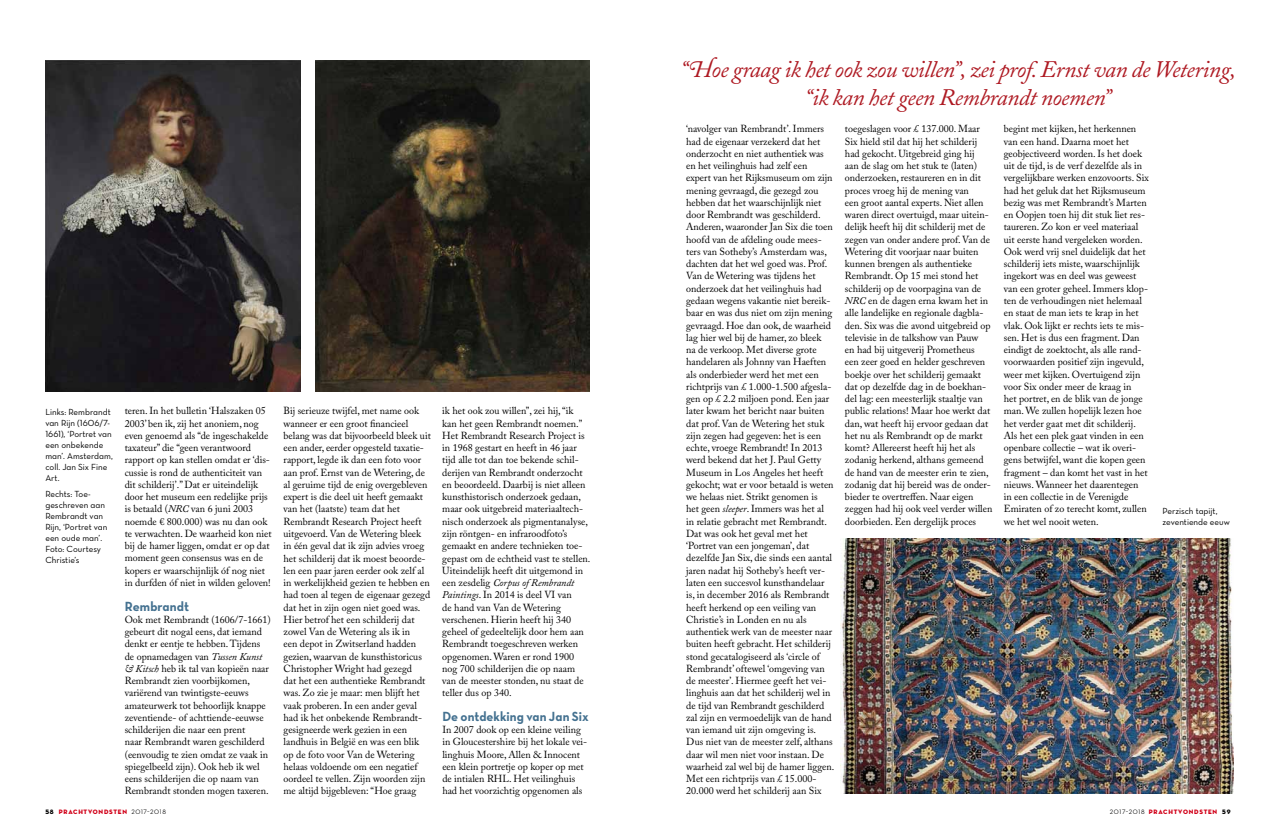
<style>
.page{position:relative;width:1276px;height:837px;background:#fff}
.page>*{position:absolute;margin:0;border:0;box-sizing:border-box;transform-origin:0 0}
.t1{font:23.5px/28px "Adobe Caslon Italic Os F";letter-spacing:-.02em;color:#ae1922;text-align:center}
.t2{font:13.5px "Neutra Text TF Bold Alt";letter-spacing:.005em;color:#447190;scale:.96 1}
.t3{font:13.5px "Neutra Text TF Bold Alt";letter-spacing:.005em;color:#447190}
.t4{font:10.2px/12.3px "Adobe Caslon Pro";color:#000}
.t5{font:9px/11px "Neutra Text Book Alt";color:#000}
.t6{font:6.5px "Neutra Disp Titling";letter-spacing:.115em;color:#d10019}
.s1{font-style:italic}
.s2{font-family:"Adobe Caslon Swash";font-style:italic}
.s3{color:#000}
.s4{font-family:"Neutra Disp Medium Alt";color:#000}
</style>
<div class="page">
<img style="left:45px;top:60px;width:255px;height:331px">
<img style="left:316px;top:60px;width:274px;height:331px">
<img style="left:840px;top:538px;width:393px;height:254px">
<p class="t5" style="left:45px;top:405px;width:69px">Links: Rembrandt van Rijn (1606/7-<br>1661), ‘Portret van een onbekende man’. Amsterdam, coll. Jan Six Fine<br>Art.</p>
<p class="t5" style="left:45px;top:488px;width:64px">Rechts: Toe&shy;geschreven aan<br>Rembrandt van<br>Rijn, ‘Portret van een oude man’.<br>Foto: Courtesy<br>Christie’s</p>
<p class="t4" style="left:125px;top:404px;width:148px">teren. In het bulletin ‘Halszaken 05<br>2003’ ben ik, zij het anoniem, nog even genoemd als “de ingeschakelde taxateur” die “geen verantwoord rapport op kan stellen omdat er ‘dis&shy;cussie is rond de authenticiteit van dit schilderij’.” Dat er uiteindelijk door het museum een redelijke prijs is betaald (<span class="s1">NRC</span> van 6 juni 2003 noemde € 800.000) was nu dan ook te verwachten. De waarheid kon niet bij de hamer liggen, omdat er op dat moment geen consensus was en de kopers er waarschijnlijk óf nog niet in durfden óf niet in wilden geloven!</p>
<h2 class="t3" style="left:125px;top:597px;width:66px">Rembrandt</h2>
<p class="t4" style="left:125px;top:613px;width:147px">Ook met Rembrandt (1606/7-1661) gebeurt dit nogal eens, dat iemand denkt er eentje te hebben. Tijdens de opnamedagen van <span class="s1">Tussen Kunst &amp; Kitsch</span> heb ik tal van kopieën naar Rembrandt zien voorbijkomen, variërend van twintigste-eeuws amateurwerk tot behoorlijk knappe zeventiende- of achttiende-eeuwse schilderijen die naar een prent<br>naar Rembrandt waren geschilderd (eenvoudig te zien omdat ze vaak in spiegelbeeld zijn). Ook heb ik wel eens schilderijen die op naam van Rembrandt stonden mogen taxeren.</p>
<p class="t4" style="left:283px;top:404px;width:149px">Bij serieuze twijfel, met name ook wanneer er een groot financieel belang was dat bijvoorbeeld bleek uit een ander, eerder opgesteld taxatie&shy;rapport, legde ik dan een foto voor aan prof. Ernst van de Wetering, de al geruime tijd de enig overgebleven expert is die deel uit heeft gemaakt van het (laatste) team dat het Rembrandt Research Project heeft uitgevoerd. Van de Wetering bleek in één geval dat ik zijn advies vroeg het schilderij dat ik moest beoorde&shy;len een paar jaren eerder ook zelf al in werkelijkheid gezien te hebben en had toen al tegen de eigenaar gezegd dat het in zijn ogen niet goed was.<br>Hier betrof het een schilderij dat zowel Van de Wetering als ik in<br>een depot in Zwitserland hadden gezien, waarvan de kunsthistoricus Christopher Wright had gezegd<br>dat het een authentieke Rembrandt was. Zo zie je maar: men blijft het vaak proberen. In een ander geval had ik het onbekende Rembrandt&shy;gesigneerde werk gezien in een landhuis in België en was een blik op de foto voor Van de Wetering helaas voldoende om een negatief oordeel te vellen. Zijn woorden zijn me altijd bijgebleven: “Hoe graag</p>
<p class="t4" style="left:442px;top:404px;width:150px">ik het ook zou willen”, zei hij, “ik kan het geen Rembrandt noemen.” Het Rembrandt Research Project is in 1968 gestart en heeft in 46 jaar tijd alle tot dan toe bekende schil&shy;derijen van Rembrandt onderzocht en beoordeeld. Daarbij is niet alleen kunsthistorisch onderzoek gedaan, maar ook uitgebreid materiaaltech&shy;nisch onderzoek als pigmentanalyse, zijn röntgen- en infraroodfoto’s gemaakt en andere technieken toe&shy;gepast om de echtheid vast te stellen.<br>Uiteindelijk heeft dit uitgemond in een zesdelig <span class="s1">Corpus of Rembrandt Paintings</span>. In 2014 is deel VI van<br>de hand van Van de Wetering verschenen. Hierin heeft hij 340 geheel of gedeeltelijk door hem aan Rembrandt toegeschreven werken opgenomen. Waren er rond 1900 nog 700 schilderijen die op naam van de meester stonden, nu staat de teller dus op 340.</p>
<h2 class="t2" style="left:442px;top:707px;width:154px">De ontdekking van Jan Six</h2>
<p class="t4" style="left:442px;top:723px;width:146px">In 2007 dook op een kleine veiling in Gloucestershire bij het lokale vei&shy;linghuis Moore, Allen &amp; Innocent een klein portretje op koper op met de intialen RHL. Het veilinghuis had het voorzichtig opgenomen als</p>
<h1 class="t1" style="left:680px;top:56px;width:557px">“<span class="s2">H</span>oe graag ik het ook zou willen”, zei prof. Ernst van de Wetering, “ik kan het geen Rembrandt noemen”</h1>
<p class="t4" style="left:686px;top:123px;width:150px">‘navolger van Rembrandt’. Immers had de eigenaar verzekerd dat het onderzocht en niet authentiek was en het veilinghuis had zelf een expert van het Rijksmuseum om zijn mening gevraagd, die gezegd zou hebben dat het waarschijnlijk niet door Rembrandt was geschilderd.<br>Anderen, waaronder Jan Six die toen hoofd van de afdeling oude mees&shy;ters van Sotheby’s Amsterdam was, dachten dat het wel goed was. Prof.<br>Van de Wetering was tijdens het onderzoek dat het veilinghuis had gedaan wegens vakantie niet bereik&shy;baar en was dus niet om zijn mening gevraagd. Hoe dan ook, de waarheid lag hier wel bij de hamer, zo bleek<br>na de verkoop. Met diverse grote handelaren als Johnny van Haeften als onderbieder werd het met een richtprijs van £ 1.000-1.500 afgesla&shy;gen op £ 2.2 miljoen pond. Een jaar later kwam het bericht naar buiten dat prof. Van de Wetering het stuk zijn zegen had gegeven: het is een echte, vroege Rembrandt! In 2013 werd bekend dat het J. Paul Getty Museum in Los Angeles het heeft gekocht; wat er voor betaald is weten we helaas niet. Strikt genomen is<br>het geen <span class="s1">sleeper</span>. Immers was het al in relatie gebracht met Rembrandt.<br>Dat was ook het geval met het ‘Portret van een jongeman’, dat dezelfde Jan Six, die sinds een aantal jaren nadat hij Sotheby’s heeft ver&shy;laten een succesvol kunsthandelaar is, in december 2016 als Rembrandt heeft herkend op een veiling van Christie’s in Londen en nu als authentiek werk van de meester naar buiten heeft gebracht. Het schilderij stond gecatalogiseerd als ‘circle of Rembrandt’ oftewel ‘omgeving van de meester’. Hiermee geeft het vei&shy;linghuis aan dat het schilderij wel in de tijd van Rembrandt geschilderd zal zijn en vermoedelijk van de hand van iemand uit zijn omgeving is.<br>Dus niet van de meester zelf, althans daar wil men niet voor instaan. De waarheid zal wel bij de hamer liggen.<br>Met een richtprijs van £ 15.000- 20.000 werd het schilderij aan Six</p>
<p class="t4" style="left:845px;top:123px;width:149px">toegeslagen voor £ 137.000. Maar Six hield stil dat hij het schilderij had gekocht. Uitgebreid ging hij<br>aan de slag om het stuk te (laten) onderzoeken, restaureren en in dit proces vroeg hij de mening van<br>een groot aantal experts. Niet allen waren direct overtuigd, maar uitein&shy;delijk heeft hij dit schilderij met de zegen van onder andere prof. Van de Wetering dit voorjaar naar buiten kunnen brengen als authentieke Rembrandt. Op 15 mei stond het schilderij op de voorpagina van de <span class="s1">NRC</span> en de dagen erna kwam het in alle landelijke en regionale dagbla&shy;den. Six was die avond uitgebreid op televisie in de talkshow van Pauw<br>en had bij uitgeverij Prometheus<br>een zeer goed en helder geschreven boekje over het schilderij gemaakt dat op dezelfde dag in de boekhan&shy;del lag: een meesterlijk staaltje van public relations! Maar hoe werkt dat dan, wat heeft hij ervoor gedaan dat het nu als Rembrandt op de markt komt? Allereerst heeft hij het als zodanig herkend, althans gemeend de hand van de meester erin te zien, zodanig dat hij bereid was de onder&shy;bieder te overtreffen. Naar eigen zeggen had hij ook veel verder willen doorbieden. Een dergelijk proces</p>
<p class="t4" style="left:1003px;top:123px;width:147px">begint met kijken, het herkennen van een hand. Daarna moet het geobjectiveerd worden. Is het doek uit de tijd, is de verf dezelfde als in vergelijkbare werken enzovoorts. Six had het geluk dat het Rijksmuseum bezig was met Rembrandt’s Marten en Oopjen toen hij dit stuk liet res&shy;taureren. Zo kon er veel materiaal uit eerste hand vergeleken worden.<br>Ook werd vrij snel duidelijk dat het schilderij iets miste, waarschijnlijk ingekort was en deel was geweest van een groter geheel. Immers klop&shy;ten de verhoudingen niet helemaal en staat de man iets te krap in het vlak. Ook lijkt er rechts iets te mis&shy;sen. Het is dus een fragment. Dan eindigt de zoektocht, als alle rand&shy;voorwaarden positief zijn ingevuld, weer met kijken. Overtuigend zijn voor Six onder meer de kraag in<br>het portret, en de blik van de jonge man. We zullen hopelijk lezen hoe het verder gaat met dit schilderij.<br>Als het een plek gaat vinden in een openbare collectie – wat ik overi&shy;gens betwijfel, want die kopen geen fragment – dan komt het vast in het nieuws. Wanneer het daarentegen in een collectie in de Verenigde Emiraten of zo terecht komt, zullen we het wel nooit weten.</p>
<p class="t5" style="left:1162px;top:504px;width:69px">Perzisch tapijt, zeventiende eeuw</p>
<p class="t6" style="left:45px;top:807px;width:122px"><span class="s3">58</span> PRACHTVONDSTEN <span class="s4">2017</span><sup>–</sup><span class="s4">2018</span></p>
<p class="t6" style="left:1110px;top:807px;width:122px"><span class="s4">2017</span><sup>–</sup><span class="s4">2018</span> PRACHTVONDSTEN <span class="s3">59</span></p>
</div>
